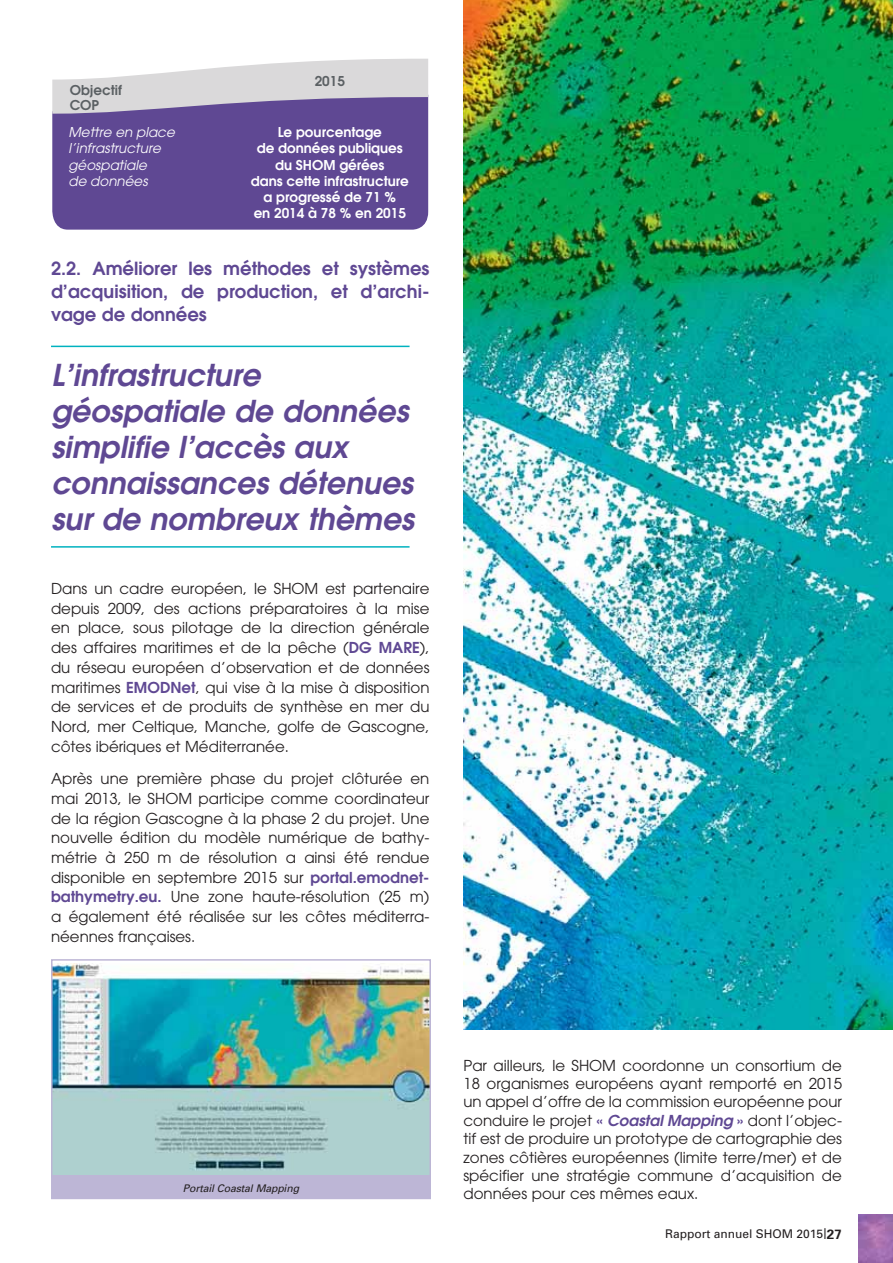
<style>
.page{position:relative;width:893px;height:1263px;background:#fff}
.page>*{position:absolute;margin:0;border:0;box-sizing:border-box;transform-origin:0 0}
.t1{font:italic 600 30px/36px "Avant Garde";color:#5f4893}
.t2{font:600 18px/23.2px "Avant Garde";letter-spacing:.005em;color:#5f4893;text-align:justify}
.t3{font:15px/19.6px "Avant Garde";color:#231f20;text-align:justify}
.t4{font:600 13.5px/16.2px "Avant Garde";color:#fff;text-align:center}
.t5{font:italic 13.5px/16.2px "Avant Garde";color:#fff}
.t6{font:600 13.5px/15px "Avant Garde";color:#5b6063}
.t7{font:12px "Univers";color:#231f20}
.t8{font:italic 10.5px "Univers";letter-spacing:-.015em;color:#231f20}
.s1{font-weight:600;color:#5f4893}
.s2{font-weight:600;font-style:italic;color:#5f4893}
.s3{font-size:15px}
.s4{font-weight:700;font-size:13.5px}
</style>
<div class="page">
<img style="left:859px;top:1214px;width:34px;height:49px">
<hr style="left:51px;top:346px;width:359px;height:1px;background:#00b2bf">
<hr style="left:51px;top:546px;width:359px;height:2px;background:#00b2bf">
<img style="left:54px;top:963px;width:374px;height:212px">
<div style="left:51px;top:959px;width:380px;height:240px;border:2px solid #bdb6d6"></div>
<div style="left:52px;top:1175px;width:378px;height:23px;background:#bdb6d6"></div>
<img style="left:463px;top:0;width:430px;height:1030px">
<div style="left:52px;top:114px;width:376px;height:116px;background:#5f4893"></div>
<svg style="left:52px;top:59px;width:376px;height:55px"></svg>
<p class="t6" style="left:70px;top:84px;width:54px">Objectif<br>COP</p>
<p class="t5" style="left:69px;top:125px;width:108px">Mettre en place l’infrastructure géospatiale<br>de données</p>
<p class="t6" style="left:315px;top:75px;width:32px">2015</p>
<p class="t4" style="left:251px;top:125px;width:159px">Le pourcentage<br>de données publiques du SHOM gérées<br>dans cette infrastructure a progressé de 71 %<br>en 2014 à 78 % en 2015</p>
<p class="t2" style="left:51px;top:258px;width:380px">2.2. Améliorer les méthodes et systèmes d’acquisition, de production, et d’archi&shy;vage de données</p>
<h1 class="t1" style="left:51px;top:360px;width:365px">L’infrastructure géospatiale de données simplifie l’accès aux connaissances détenues sur de nombreux thèmes</h1>
<p class="t3" style="left:51px;top:580px;width:380px">Dans un cadre européen, le SHOM est partenaire depuis 2009, des actions préparatoires à la mise en place, sous pilotage de la direction générale des affaires maritimes et de la pêche (<span class="s1">DG MARE</span>), du réseau européen d’observation et de données maritimes <span class="s1">EMODNet</span>, qui vise à la mise à disposition de services et de produits de synthèse en mer du Nord, mer Celtique, Manche, golfe de Gascogne, côtes ibériques et Méditerranée.</p>
<p class="t3" style="left:51px;top:770px;width:380px">Après une première phase du projet clôturée en mai 2013, le SHOM participe comme coordinateur de la région Gascogne à la phase 2 du projet. Une nouvelle édition du modèle numérique de bathy&shy;métrie à 250 m de résolution a ainsi été rendue disponible en septembre 2015 sur <span class="s1">portal.emodnet&shy;bathymetry.eu.</span> Une zone haute-résolution (25 m) a également été réalisée sur les côtes méditerra&shy;néennes françaises.</p>
<p class="t8" style="left:183px;top:1185px;width:118px">Portail Coastal Mapping</p>
<p class="t3" style="left:463px;top:1057px;width:380px;line-height:18.3px">Par ailleurs, le SHOM coordonne un consortium de 18 organismes européens ayant remporté en 2015 un appel d’offre de la commission européenne pour conduire le projet <span class="s1">«</span> <span class="s2">Coastal Mapping</span> <span class="s1">»</span> dont l’objec&shy;tif est de produire un prototype de cartographie des zones côtières européennes (limite terre/mer) et de spécifier une stratégie commune d’acquisition de données pour ces mêmes eaux.</p>
<p class="t7" style="left:665px;top:1230px;width:178px">Rapport annuel SHOM 2015<span class="s3">|</span><span class="s4">27</span></p>
</div>
